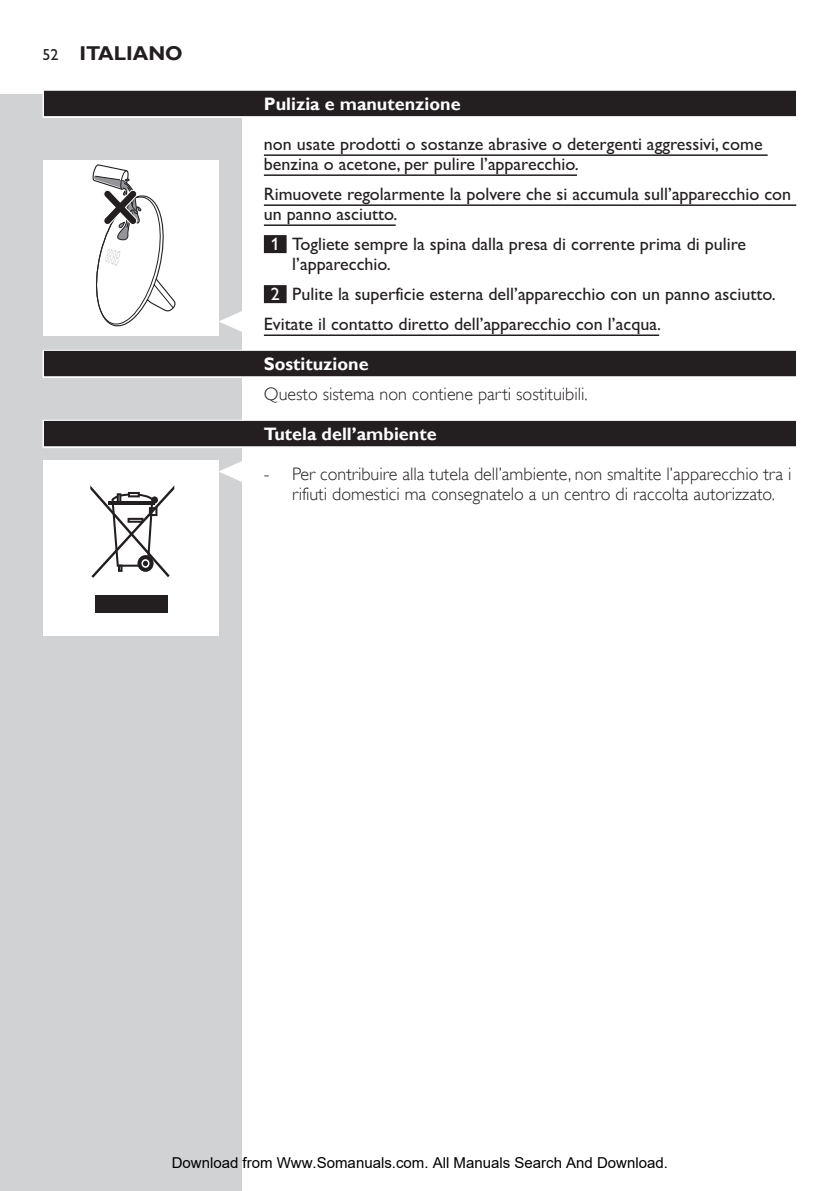
<style>
.page{position:relative;width:840px;height:1191px;background:#fff}
.page>*{position:absolute;margin:0;border:0;box-sizing:border-box;transform-origin:0 0}
.t1{font:700 20px "Gill Sans Alt One WGL";color:#231f20}
.t2{font:18px/20px "Gill Sans Alt One WGL";color:#231f20}
.t3{font:18px/20px "Gill Sans Alt One WGL Light";color:#231f20}
.t4{font:700 18px "Gill Sans Alt One WGL";color:#fff}
.t5{font:15px "Arial";color:#000}
.s1{font-weight:400;font-size:16px}
.s2{color:#fff}
</style>
<div class="page">
<div style="left:0;top:95px;width:241px;height:1096px;background:#d1d2d4"></div>
<div style="left:43px;top:90px;width:754px;height:28px;background:#e4e3e3"></div>
<div style="left:44px;top:91px;width:751px;height:25px;background:#231f20"></div>
<hr style="left:264px;top:154px;width:503px;height:2px;background:#231f20">
<hr style="left:264px;top:174px;width:312px;height:2px;background:#231f20">
<hr style="left:264px;top:204px;width:531px;height:2px;background:#231f20">
<hr style="left:264px;top:224px;width:131px;height:2px;background:#231f20">
<div style="left:264px;top:235px;width:22px;height:18px;background:#231f20"></div>
<div style="left:264px;top:285px;width:22px;height:18px;background:#231f20"></div>
<hr style="left:264px;top:334px;width:394px;height:2px;background:#231f20">
<div style="left:43px;top:350px;width:754px;height:28px;background:#cbcaca"></div>
<div style="left:44px;top:351px;width:751px;height:25px;background:#231f20"></div>
<div style="left:43px;top:420px;width:754px;height:28px;background:#c4c3c3"></div>
<div style="left:44px;top:421px;width:751px;height:25px;background:#231f20"></div>
<svg style="left:218px;top:310px;width:24px;height:23px"></svg>
<div style="left:43px;top:160px;width:175px;height:176px;background:#fff"></div>
<svg style="left:92px;top:164px;width:84px;height:163px"></svg>
<svg style="left:218px;top:460px;width:24px;height:23px"></svg>
<div style="left:43px;top:460px;width:175px;height:176px;background:#fff"></div>
<div style="left:96px;top:594px;width:72px;height:18px;background:#231f20"></div>
<svg style="left:90px;top:485px;width:84px;height:93px"></svg>
<p class="t1" style="left:43px;top:40px;width:142px"><span class="s1">52</span> ITALIANO</p>
<p class="t4" style="left:264px;top:92px;width:198px">Pulizia e manutenzione</p>
<p class="t2" style="left:264px;top:134px;width:500px">non usate prodotti o sostanze abrasive o detergenti aggressivi, come benzina o acetone, per pulire l’apparecchio.</p>
<p class="t2" style="left:264px;top:184px;width:528px">Rimuovete regolarmente la polvere che si accumula sull’apparecchio con un panno asciutto.</p>
<p class="t2" style="left:292px;top:234px;width:455px;text-indent:-22px"><span class="s2">1</span> Togliete sempre la spina dalla presa di corrente prima di pulire l’apparecchio.</p>
<p class="t2" style="left:264px;top:279px;width:513px;line-height:30px;text-indent:7px"><span class="s2">2</span> Pulite la superficie esterna dell’apparecchio con un panno asciutto.<br>Evitate il contatto diretto dell’apparecchio con l’acqua.</p>
<p class="t4" style="left:264px;top:352px;width:106px">Sostituzione</p>
<p class="t3" style="left:264px;top:384px;width:325px">Questo sistema non contiene parti sostituibili.</p>
<p class="t4" style="left:264px;top:422px;width:174px">Tutela dell’ambiente</p>
<p class="t3" style="left:292px;top:464px;width:500px;text-indent:-28px">- Per contribuire alla tutela dell’ambiente, non smaltite l’apparecchio tra i rifiuti domestici ma consegnatelo a un centro di raccolta autorizzato.</p>
<p class="t5" style="left:172px;top:1154px;width:497px">Download from Www.Somanuals.com. All Manuals Search And Download.</p>
</div>
